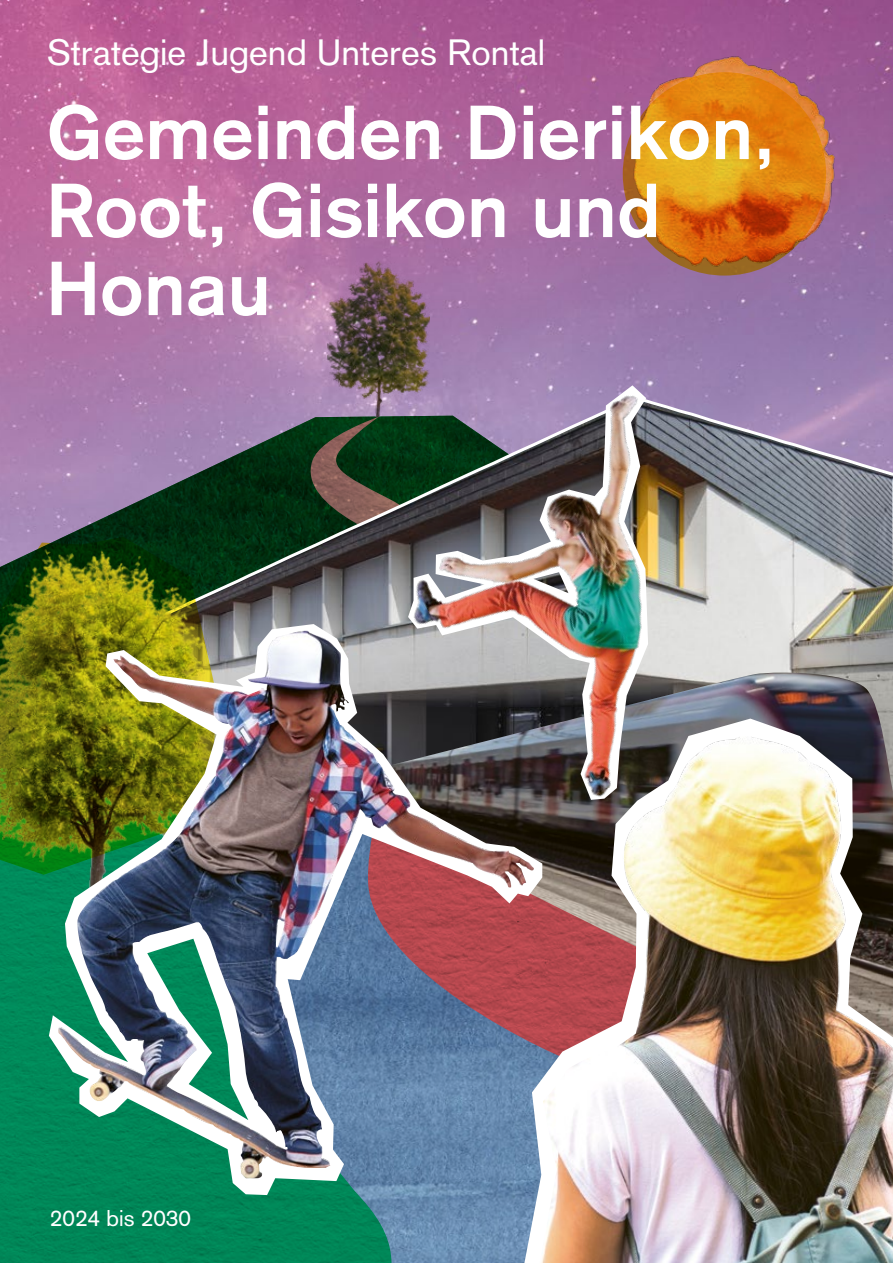
<style>
.page{position:relative;width:893px;height:1263px;background:#fff}
.page>*{position:absolute;margin:0;border:0;box-sizing:border-box;transform-origin:0 0}
.t1{font:700 75px/78px "Akzidenz Grotesk";letter-spacing:.01em;color:#fff}
.t2{font:36px "Akzidenz Grotesk";color:#fff}
.t3{font:22.5px "Akzidenz Grotesk";color:#fff}
</style>
<div class="page">
<img style="left:0;top:0;width:893px;height:405px">
<img style="left:0;top:969px;width:207px;height:294px">
<svg style="left:164px;top:394px;width:729px;height:279px;background:#4d5754"></svg>
<img style="left:0;top:405px;width:244px;height:564px">
<svg style="left:0;top:537px;width:217px;height:338px;background:#526816"></svg>
<img style="left:623px;top:48px;width:230px;height:227px">
<svg style="left:623px;top:72px;width:203px;height:204px;background:#d87d12"></svg>
<img style="left:337px;top:326px;width:546px;height:393px">
<img style="left:207px;top:1195px;width:291px;height:68px">
<svg style="left:542px;top:719px;width:351px;height:17px"></svg>
<img style="left:498px;top:736px;width:395px;height:527px">
<img style="left:49px;top:624px;width:493px;height:571px">
<img style="left:58px;top:637px;width:279px;height:541px">
<p class="t2" style="left:47px;top:31px;width:500px">Strategie Jugend Unteres Rontal</p>
<p class="t1" style="left:47px;top:93px;width:729px">Gemeinden Dierikon,<br>Root, Gisikon und<br>Honau</p>
<p class="t3" style="left:50px;top:1204px;width:143px">2024 bis 2030</p>
</div>
